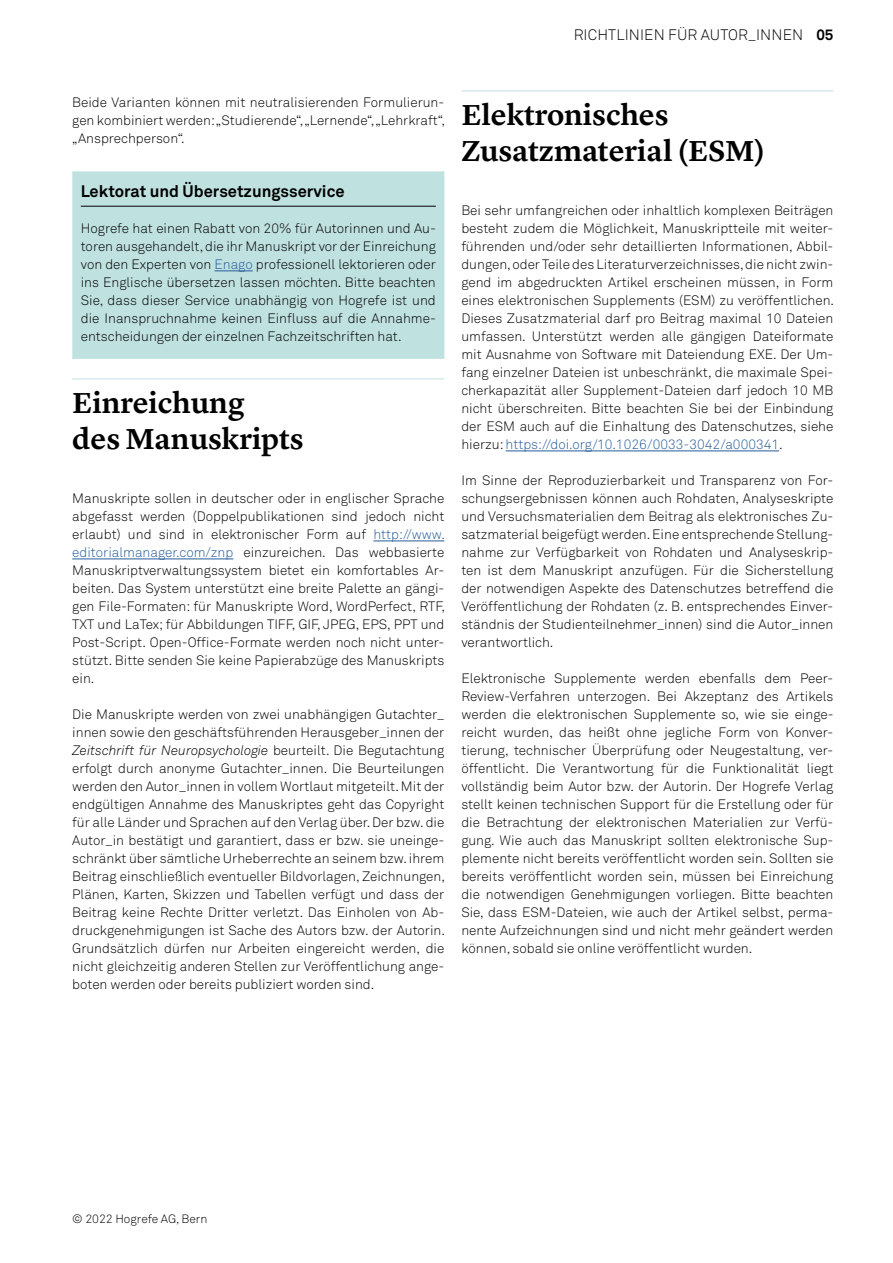
<style>
.page{position:relative;width:893px;height:1263px;background:#fff}
.page>*{position:absolute;margin:0;border:0;box-sizing:border-box;transform-origin:0 0}
.t1{font:600 30px/36px "Lyon Text";color:#000}
.t2{font:700 16.5px "Akkurat Pro";color:#000}
.t3{font:300 15px "Akkurat Pro";letter-spacing:.01em;color:#000}
.t4{font:300 13.5px/18px "Akkurat Pro";color:#000;text-align:justify}
.t5{font:300 12px "Akkurat Pro";color:#000}
.s1{font-weight:700}
.s2{color:#275b9b}
.s3{font-style:italic}
</style>
<div class="page">
<div style="left:72px;top:171px;width:372px;height:188px;background:#bfe1e0"></div>
<hr style="left:81px;top:206px;width:355px;height:1px;background:#000">
<hr style="left:215px;top:271px;width:38px;height:1px;background:#275b9b">
<hr style="left:72px;top:379px;width:372px;height:1px;background:#bfe1e0">
<hr style="left:373px;top:541px;width:71px;height:1px;background:#275b9b">
<hr style="left:72px;top:559px;width:161px;height:1px;background:#275b9b">
<hr style="left:461px;top:91px;width:372px;height:1px;background:#bfe1e0">
<hr style="left:506px;top:451px;width:273px;height:1px;background:#275b9b">
<p class="t3" style="left:574px;top:26px;width:261px">RICHTLINIEN FÜR AUTOR_INNEN <span class="s1">05</span></p>
<p class="t4" style="left:72px;top:94px;width:374px">Beide Varianten können mit neutralisierenden Formulierun&shy;gen kombiniert werden: „Studierende“, „Lernende“, „Lehrkraft“, „Ansprechperson“.</p>
<p class="t2" style="left:81px;top:181px;width:265px">Lektorat und Übersetzungsservice</p>
<p class="t4" style="left:81px;top:220px;width:357px">Hogrefe hat einen Rabatt von 20% für Autorinnen und Au&shy;toren ausgehandelt, die ihr Manuskript vor der Einreichung von den Experten von <span class="s2">Enago</span> professionell lektorieren oder ins Englische übersetzen lassen möchten. Bitte beachten Sie, dass dieser Service unabhängig von Hogrefe ist und die Inanspruchnahme keinen Einfluss auf die Annahme&shy;entscheidungen der einzelnen Fachzeitschriften hat.</p>
<h1 class="t1" style="left:72px;top:383px;width:233px">Einreichung<br>des Manuskripts</h1>
<p class="t4" style="left:72px;top:490px;width:374px">Manuskripte sollen in deutscher oder in englischer Sprache abgefasst werden (Doppelpublikationen sind jedoch nicht erlaubt) und sind in elektronischer Form auf <span class="s2">http://www. editorialmanager.com/znp</span> einzureichen. Das webbasierte Manuskriptverwaltungssystem bietet ein komfortables Ar&shy;beiten. Das System unterstützt eine breite Palette an gängi&shy;gen File-Formaten: für Manuskripte Word, WordPerfect, RTF, TXT und LaTex; für Abbildungen TIFF, GIF, JPEG, EPS, PPT und Post-Script. Open-Office-Formate werden noch nicht unter&shy;stützt. Bitte senden Sie keine Papierabzüge des Manuskripts ein.</p>
<p class="t4" style="left:72px;top:706px;width:374px">Die Manuskripte werden von zwei unabhängigen Gutachter_ innen sowie den geschäftsführenden Herausgeber_innen der <span class="s3">Zeitschrift für Neuropsychologie</span> beurteilt. Die Begutachtung erfolgt durch anonyme Gutachter_innen. Die Beurteilungen werden den Autor_innen in vollem Wortlaut mitgeteilt. Mit der endgültigen Annahme des Manuskriptes geht das Copyright für alle Länder und Sprachen auf den Verlag über. Der bzw. die Autor_in bestätigt und garantiert, dass er bzw. sie uneinge&shy;schränkt über sämtliche Urheberrechte an seinem bzw. ihrem Beitrag einschließlich eventueller Bildvorlagen, Zeichnungen, Plänen, Karten, Skizzen und Tabellen verfügt und dass der Beitrag keine Rechte Dritter verletzt. Das Einholen von Ab&shy;druckgenehmigungen ist Sache des Autors bzw. der Autorin.<br>Grundsätzlich dürfen nur Arbeiten eingereicht werden, die nicht gleichzeitig anderen Stellen zur Veröffentlichung ange&shy;boten werden oder bereits publiziert worden sind.</p>
<h1 class="t1" style="left:461px;top:95px;width:305px">Elektronisches<br>Zusatzmaterial (ESM)</h1>
<p class="t4" style="left:461px;top:202px;width:374px">Bei sehr umfangreichen oder inhaltlich komplexen Beiträgen besteht zudem die Möglichkeit, Manuskriptteile mit weiter&shy;führenden und/oder sehr detaillierten Informationen, Abbil&shy;dungen, oder Teile des Literaturverzeichnisses, die nicht zwin&shy;gend im abgedruckten Artikel erscheinen müssen, in Form eines elektronischen Supplements (ESM) zu veröffentlichen.<br>Dieses Zusatzmaterial darf pro Beitrag maximal 10 Dateien umfassen. Unterstützt werden alle gängigen Dateiformate mit Ausnahme von Software mit Dateiendung EXE. Der Um&shy;fang einzelner Dateien ist unbeschränkt, die maximale Spei&shy;cherkapazität aller Supplement-Dateien darf jedoch 10 MB nicht überschreiten. Bitte beachten Sie bei der Einbindung der ESM auch auf die Einhaltung des Datenschutzes, siehe hierzu: <span class="s2">https://doi.org/10.1026/0033-3042/a000341</span>.</p>
<p class="t4" style="left:461px;top:472px;width:374px">Im Sinne der Reproduzierbarkeit und Transparenz von For&shy;schungsergebnissen können auch Rohdaten, Analyseskripte und Versuchsmaterialien dem Beitrag als elektronisches Zu&shy;satzmaterial beigefügt werden. Eine entsprechende Stellung&shy;nahme zur Verfügbarkeit von Rohdaten und Analyseskrip&shy;ten ist dem Manuskript anzufügen. Für die Sicherstellung der notwendigen Aspekte des Datenschutzes betreffend die Veröffentlichung der Rohdaten (z. B. entsprechendes Einver&shy;ständnis der Studienteilnehmer_innen) sind die Autor_innen verantwortlich.</p>
<p class="t4" style="left:461px;top:669px;width:374px;text-align:left">Elektronische Supplemente werden ebenfalls dem Peer-- Review-Verfahren unterzogen. Bei Akzeptanz des Artikels werden die elektronischen Supplemente so, wie sie einge&shy;reicht wurden, das heißt ohne jegliche Form von Konver&shy;tierung, technischer Überprüfung oder Neugestaltung, ver&shy;öffentlicht. Die Verantwortung für die Funktionalität liegt vollständig beim Autor bzw. der Autorin. Der Hogrefe Verlag stellt keinen technischen Support für die Erstellung oder für die Betrachtung der elektronischen Materialien zur Verfü&shy;gung. Wie auch das Manuskript sollten elektronische Sup&shy;plemente nicht bereits veröffentlicht worden sein. Sollten sie bereits veröffentlicht worden sein, müssen bei Einreichung die notwendigen Genehmigungen vorliegen. Bitte beachten Sie, dass ESM-Dateien, wie auch der Artikel selbst, perma&shy;nente Aufzeichnungen sind und nicht mehr geändert werden können, sobald sie online veröffentlicht wurden.</p>
<p class="t5" style="left:72px;top:1212px;width:137px">© 2022 Hogrefe AG, Bern</p>
</div>
